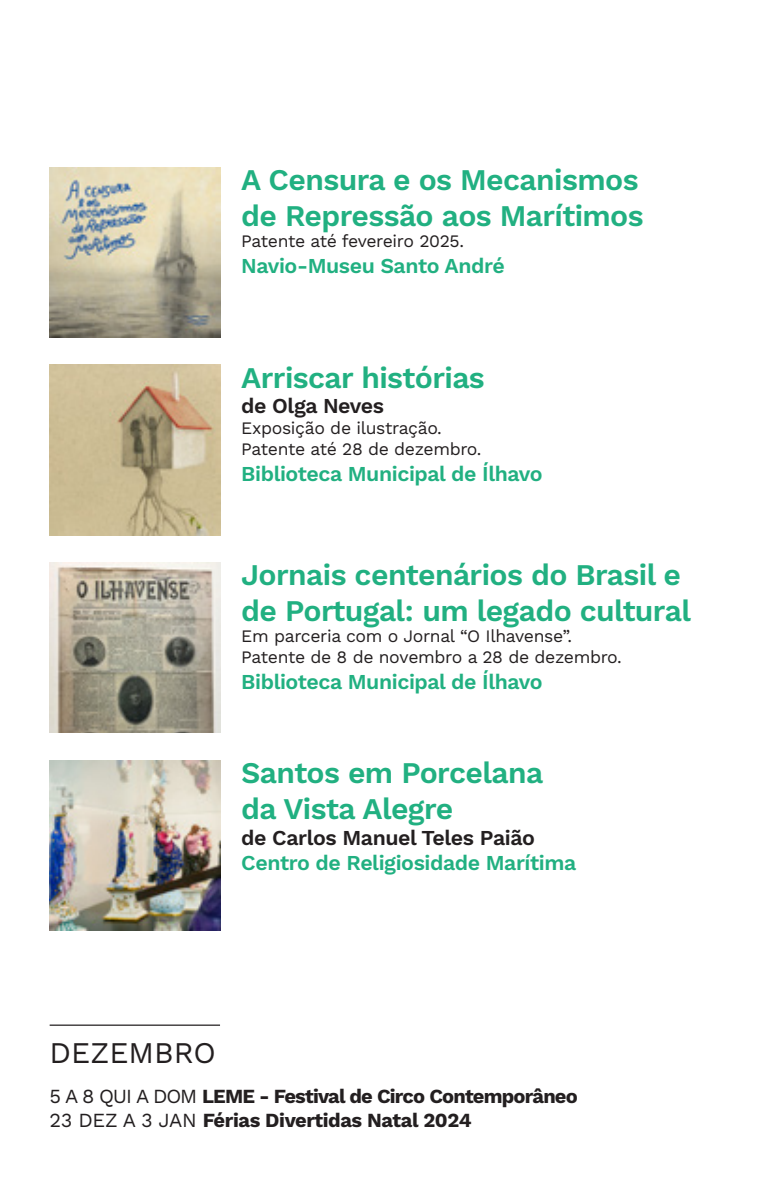
<style>
.page{position:relative;width:759px;height:1177px;background:#fff}
.page>*{position:absolute;margin:0;border:0;box-sizing:border-box;transform-origin:0 0}
.AGENDA{font:600 30px/36px "Work Sans";letter-spacing:-.02em;color:#21b081}
.AGENDA-2{font:30px "Work Sans";color:#231f20}
.AGENDA-3{font:600 21.25px "Work Sans";letter-spacing:-.02em;color:#21b081}
.AGENDA-4{font:600 21.25px "Work Sans";letter-spacing:-.02em;color:#231f20}
.AGENDA-5{font:700 20px "Work Sans";letter-spacing:-.04em;color:#231f20}
.AGENDA-6{font:700 20px "Work Sans";letter-spacing:-.02em;color:#231f20}
.AGENDA-7{font:17.5px "Work Sans";letter-spacing:-.02em;color:#231f20}
.s1{font-weight:400}
</style>
<div class="page">
<hr style="left:50px;top:1024px;width:170px;height:1px;background:#231f20">
<img style="left:50px;top:760px;width:170px;height:170px">
<img style="left:50px;top:167px;width:170px;height:170px">
<img style="left:50px;top:365px;width:170px;height:170px">
<img style="left:50px;top:562px;width:170px;height:170px">
<p class="AGENDA" style="left:241px;top:163px;width:404px">A Censura e os Mecanismos de Repressão aos Marítimos</p>
<p class="AGENDA-7" style="left:241px;top:231px;width:224px">Patente até fevereiro 2025.</p>
<p class="AGENDA-3" style="left:241px;top:253px;width:265px">Navio-Museu Santo André</p>
<p class="AGENDA" style="left:241px;top:361px;width:245px">Arriscar histórias</p>
<p class="AGENDA-4" style="left:241px;top:393px;width:144px">de Olga Neves</p>
<p class="AGENDA-7" style="left:241px;top:418px;width:202px">Exposição de ilustração.</p>
<p class="AGENDA-7" style="left:241px;top:439px;width:242px">Patente até 28 de dezembro.</p>
<p class="AGENDA-3" style="left:241px;top:461px;width:303px">Biblioteca Municipal de Ílhavo</p>
<p class="AGENDA" style="left:241px;top:558px;width:451px">Jornais centenários do Brasil e de Portugal: um legado cultural</p>
<p class="AGENDA-7" style="left:241px;top:626px;width:332px">Em parceria com o Jornal “O Ilhavense”.</p>
<p class="AGENDA-7" style="left:241px;top:647px;width:382px">Patente de 8 de novembro a 28 de dezembro.</p>
<p class="AGENDA-3" style="left:241px;top:669px;width:303px">Biblioteca Municipal de Ílhavo</p>
<p class="AGENDA" style="left:241px;top:756px;width:303px">Santos em Porcelana da Vista Alegre</p>
<p class="AGENDA-4" style="left:241px;top:825px;width:295px">de Carlos Manuel Teles Paião</p>
<p class="AGENDA-3" style="left:241px;top:850px;width:336px">Centro de Religiosidade Marítima</p>
<p class="AGENDA-2" style="left:50px;top:1035px;width:168px">DEZEMBRO</p>
<p class="AGENDA-5" style="left:50px;top:1084px;width:529px"><span class="s1">5 A 8 QUI A DOM</span> LEME - Festival de Circo Contemporâneo</p>
<p class="AGENDA-6" style="left:50px;top:1108px;width:423px"><span class="s1">23 DEZ A 3 JAN</span> Férias Divertidas Natal 2024</p>
</div>
